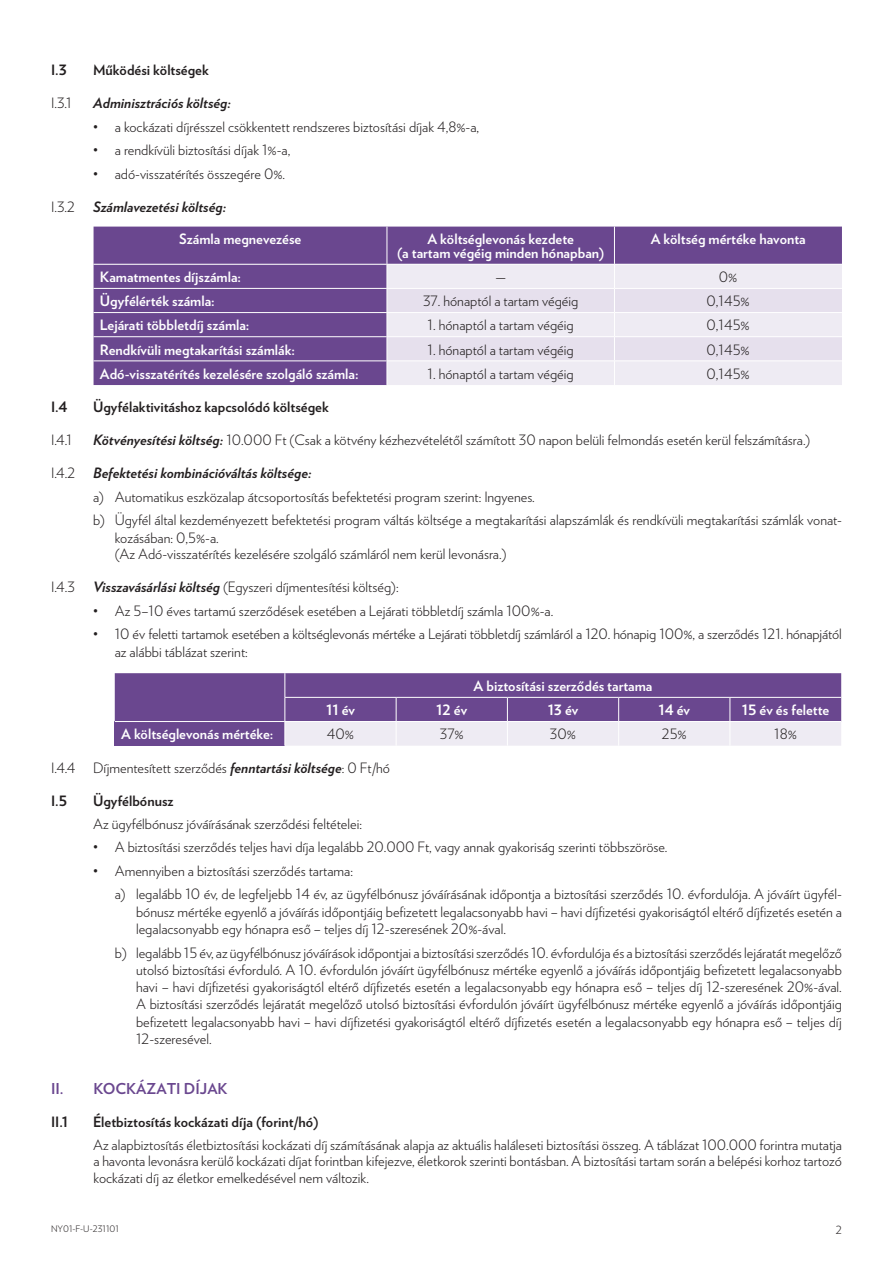
<style>
.page{position:relative;width:893px;height:1263px;background:#fff}
.page>*{position:absolute;margin:0;border:0;box-sizing:border-box;transform-origin:0 0}
.t1{font:700 15px "Verlag";color:#6a478f}
.t2{font:300 14.25px/17.2px "Verlag";color:#231f20}
.t3{font:700 14.25px/13.5px "Verlag";color:#fff;text-align:center}
.t4{font:700 14.25px "Verlag";color:#231f20}
.t5{font:italic 700 14.25px "Verlag";color:#231f20}
.t6{font:300 11.25px "Verlag";color:#231f20}
.t7{font:300 9px "Verlag";color:#231f20}
.s1{font-weight:700;font-style:italic}
</style>
<div class="page">
<svg style="left:94px;top:227px;width:748px;height:158px;background:#a894be"></svg>
<svg style="left:115px;top:673px;width:726px;height:73px;background:#8f75ab"></svg>
<p class="t4" style="left:51px;top:59px;width:17px">I.3</p>
<p class="t4" style="left:93px;top:59px;width:117px">Működési költségek</p>
<p class="t2" style="left:51px;top:94px;width:22px">I.3.1</p>
<p class="t5" style="left:93px;top:92px;width:139px">Adminisztrációs költség:</p>
<p class="t2" style="left:93px;top:117px;width:387px">• a kockázati díjrésszel csökkentett rendszeres biztosítási díjak 4,8%-a,</p>
<p class="t2" style="left:93px;top:141px;width:199px">• a rendkívüli biztosítási díjak 1%-a,</p>
<p class="t2" style="left:93px;top:165px;width:194px">• adó-visszatérítés összegére 0%.</p>
<p class="t2" style="left:51px;top:198px;width:26px">I.3.2</p>
<p class="t5" style="left:93px;top:196px;width:135px">Számlavezetési költség:</p>
<p class="t3" style="left:179px;top:232px;width:124px">Számla megnevezése</p>
<p class="t3" style="left:397px;top:232px;width:209px">A költséglevonás kezdete<br>(a tartam végéig minden hónapban)</p>
<p class="t3" style="left:651px;top:232px;width:157px">A költség mértéke havonta</p>
<p class="t3" style="left:100px;top:269px;width:143px">Kamatmentes díjszámla:</p>
<p class="t2" style="left:495px;top:267px;width:12px">—</p>
<p class="t2" style="left:719px;top:267px;width:20px">0%</p>
<p class="t3" style="left:100px;top:294px;width:116px">Ügyfélérték számla:</p>
<p class="t2" style="left:423px;top:292px;width:157px">37. hónaptól a tartam végéig</p>
<p class="t2" style="left:707px;top:292px;width:45px">0,145%</p>
<p class="t3" style="left:100px;top:318px;width:151px">Lejárati többletdíj számla:</p>
<p class="t2" style="left:428px;top:316px;width:148px">1. hónaptól a tartam végéig</p>
<p class="t2" style="left:707px;top:316px;width:45px">0,145%</p>
<p class="t3" style="left:100px;top:342px;width:197px">Rendkívüli megtakarítási számlák:</p>
<p class="t2" style="left:428px;top:340px;width:148px">1. hónaptól a tartam végéig</p>
<p class="t2" style="left:707px;top:340px;width:45px">0,145%</p>
<p class="t3" style="left:100px;top:366px;width:260px">Adó-visszatérítés kezelésére szolgáló számla:</p>
<p class="t2" style="left:428px;top:364px;width:148px">1. hónaptól a tartam végéig</p>
<p class="t2" style="left:707px;top:364px;width:45px">0,145%</p>
<p class="t4" style="left:51px;top:396px;width:18px">I.4</p>
<p class="t4" style="left:93px;top:396px;width:237px">Ügyfélaktivitáshoz kapcsolódó költségek</p>
<p class="t2" style="left:51px;top:430px;width:23px">I.4.1</p>
<p class="t2" style="left:93px;top:430px;width:719px"><span class="s1">Kötvényesítési költség:</span> 10.000 Ft (Csak a kötvény kézhezvételétől számított 30 napon belüli felmondás esetén kerül felszámításra.)</p>
<p class="t2" style="left:93px;top:460px;width:750px;line-height:23.7px;text-indent:-42px">I.4.2 <span class="s1">Befektetési kombinációváltás költsége:<br></span>a) Automatikus eszközalap átcsoportosítás befektetési program szerint: Ingyenes.<br>b) Ügyfél által kezdeményezett befektetési program váltás költsége a megtakarítási alapszámlák és rendkívüli megtakarítási számlák vonat-</p>
<p class="t2" style="left:115px;top:528px;width:393px;line-height:16.5px">kozásában: 0,5%-a.<br>(Az Adó-visszatérítés kezelésére szolgáló számláról nem kerül levonásra.)</p>
<p class="t2" style="left:51px;top:577px;width:26px">I.4.3</p>
<p class="t2" style="left:93px;top:577px;width:307px"><span class="s1">Visszavásárlási költség</span> (Egyszeri díjmentesítési költség):</p>
<p class="t2" style="left:93px;top:601px;width:462px">• Az 5–10 éves tartamú szerződések esetében a Lejárati többletdíj számla 100%-a.</p>
<p class="t2" style="left:115px;top:625px;width:729px;text-indent:-22px">• 10 év feletti tartamok esetében a költséglevonás mértéke a Lejárati többletdíj számláról a 120. hónapig 100%, a szerződés 121. hónapjától az alábbi táblázat szerint:</p>
<p class="t3" style="left:474px;top:678px;width:180px">A biztosítási szerződés tartama</p>
<p class="t3" style="left:326px;top:702px;width:30px">11 év</p>
<p class="t3" style="left:436px;top:702px;width:32px">12 év</p>
<p class="t3" style="left:548px;top:702px;width:32px">13 év</p>
<p class="t3" style="left:658px;top:702px;width:33px">14 év</p>
<p class="t3" style="left:742px;top:702px;width:89px">15 év és felette</p>
<p class="t3" style="left:121px;top:727px;width:154px">A költséglevonás mértéke:</p>
<p class="t2" style="left:327px;top:725px;width:29px">40%</p>
<p class="t2" style="left:440px;top:725px;width:25px">37%</p>
<p class="t2" style="left:550px;top:725px;width:28px">30%</p>
<p class="t2" style="left:662px;top:725px;width:26px">25%</p>
<p class="t2" style="left:774px;top:725px;width:24px">18%</p>
<p class="t2" style="left:51px;top:758px;width:340px">I.4.4 Díjmentesített szerződés <span class="s1">fenntartási költsége</span>: 0 Ft/hó</p>
<p class="t4" style="left:51px;top:789px;width:18px">I.5</p>
<p class="t4" style="left:93px;top:789px;width:82px">Ügyfélbónusz</p>
<p class="t2" style="left:93px;top:814px;width:270px">Az ügyfélbónusz jóváírásának szerződési feltételei:</p>
<p class="t2" style="left:93px;top:838px;width:576px">• A biztosítási szerződés teljes havi díja legalább 20.000 Ft, vagy annak gyakoriság szerinti többszöröse.</p>
<p class="t2" style="left:115px;top:858px;width:729px;line-height:23.7px;text-indent:-22px">• Amennyiben a biztosítási szerződés tartama:<br>a) legalább 10 év, de legfeljebb 14 év, az ügyfélbónusz jóváírásának időpontja a biztosítási szerződés 10. évfordulója. A jóváírt ügyfél-</p>
<p class="t2" style="left:136px;top:902px;width:707px">bónusz mértéke egyenlő a jóváírás időpontjáig befizetett legalacsonyabb havi – havi díjfizetési gyakoriságtól eltérő díjfizetés esetén a legalacsonyabb egy hónapra eső – teljes díj 12-szeresének 20%-ával.</p>
<p class="t2" style="left:136px;top:943px;width:707px;text-align:justify;text-indent:-21px">b) legalább 15 év, az ügyfélbónusz jóváírások időpontjai a biztosítási szerződés 10. évfordulója és a biztosítási szerződés lejáratát megelőző utolsó biztosítási évforduló. A 10. évfordulón jóváírt ügyfélbónusz mértéke egyenlő a jóváírás időpontjáig befizetett legalacsonyabb havi – havi díjfizetési gyakoriságtól eltérő díjfizetés esetén a legalacsonyabb egy hónapra eső – teljes díj 12-szeresének 20%-ával.<br>A biztosítási szerződés lejáratát megelőző utolsó biztosítási évfordulón jóváírt ügyfélbónusz mértéke egyenlő a jóváírás időpontjáig befizetett legalacsonyabb havi – havi díjfizetési gyakoriságtól eltérő díjfizetés esetén a legalacsonyabb egy hónapra eső – teljes díj 12-szeresével.</p>
<p class="t1" style="left:51px;top:1077px;width:178px">II. KOCKÁZATI DÍJAK</p>
<p class="t4" style="left:51px;top:1111px;width:19px">II.1</p>
<p class="t4" style="left:93px;top:1111px;width:227px">Életbiztosítás kockázati díja (forint/hó)</p>
<p class="t2" style="left:93px;top:1136px;width:750px;line-height:16.5px;text-align:justify">Az alapbiztosítás életbiztosítási kockázati díj számításának alapja az aktuális haláleseti biztosítási összeg. A táblázat 100.000 forintra mutatja a havonta levonásra kerülő kockázati díjat forintban kifejezve, életkorok szerinti bontásban. A biztosítási tartam során a belépési korhoz tartozó kockázati díj az életkor emelkedésével nem változik.</p>
<p class="t7" style="left:51px;top:1222px;width:69px">NY01-F-U-231101</p>
<p class="t6" style="left:836px;top:1221px;width:8px">2</p>
</div>
